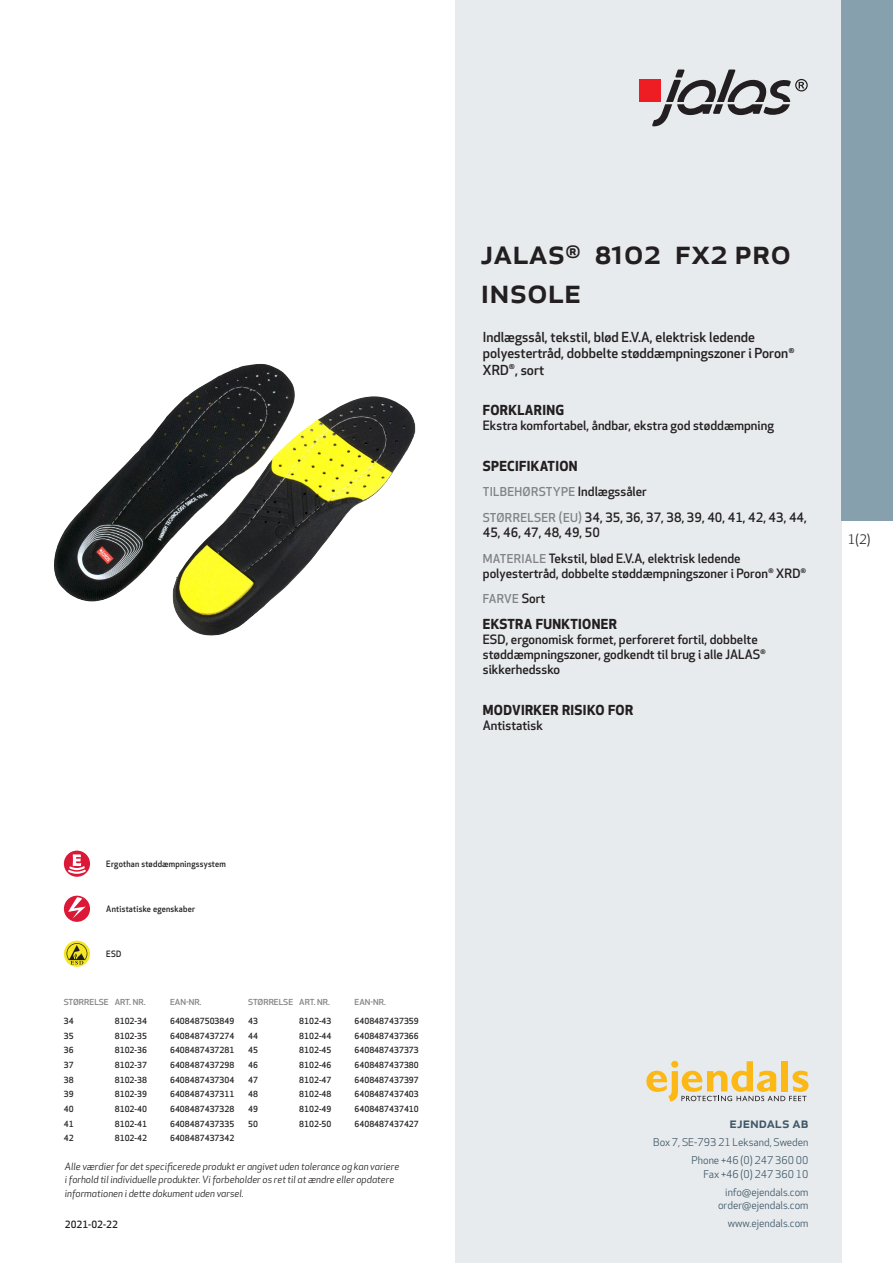
<style>
.page{position:relative;width:893px;height:1263px;background:#fff}
.page>*{position:absolute;margin:0;border:0;box-sizing:border-box;transform-origin:0 0}
.prodname{font:500 34.5px/39px "Apex New";color:#231f20}
.t1{font:500 15px "Apex New";color:#405968}
.Funktion_body{font:500 13.5px/16.5px "Apex New";color:#231f20}
.Funktion_body-2{font:700 13.5px "Apex New";letter-spacing:.025em;color:#231f20}
.t2{font:12.75px "Apex New";color:#231f20}
.Funktion_body-3{font:500 12.6px/15px "Apex New";color:#231f20}
.Funktion_body-4{font:500 12px "Apex New";letter-spacing:.025em;color:#808285}
.t3{font:10.5px/18px "Apex New";color:#405968;text-align:right}
.t4{font:italic 9.75px/13.5px "Apex New";color:#231f20}
.t5{font:500 9.75px "Apex New";color:#231f20}
.Funktion_body-5{font:500 8.55px "Apex New";letter-spacing:.025em;color:#231f20;scale:.95 1}
.ArticleTable_body{font:500 8.25px "Apex New";color:#231f20}
.ArticeTable_header{font:500 8.1px "Apex New";letter-spacing:-.015em;color:#808285;scale:1.06 1}
.s1{font-size:12.6px;color:#231f20}
.s2{font-size:12px;color:#808285}
</style>
<div class="page">
<div style="left:455px;top:0;width:387px;height:1263px;background:#e8ebee"></div>
<svg style="left:646px;top:1061px;width:162px;height:40px"></svg>
<div style="left:842px;top:0;width:51px;height:520px;background:#87a0ae"></div>
<img style="left:54px;top:364px;width:362px;height:272px">
<div style="left:639px;top:80px;width:22px;height:22px;background:#ee1d23"></div>
<svg style="left:652px;top:70px;width:156px;height:56px"></svg>
<div style="left:64px;top:896px;width:26px;height:26px;background:#db1836;border-radius:50%"></div>
<svg style="left:68px;top:897px;width:18px;height:22px"></svg>
<svg style="left:64px;top:941px;width:26px;height:26px"></svg>
<svg style="left:67px;top:943px;width:20px;height:21px"></svg>
<div style="left:64px;top:851px;width:26px;height:26px;background:#db1836;border-radius:50%"></div>
<svg style="left:66px;top:854px;width:22px;height:21px"></svg>
<p class="Funktion_body-5" style="left:106px;top:858px;width:128px">Ergothan støddæmpningssystem</p>
<p class="Funktion_body-5" style="left:106px;top:903px;width:95px">Antistatiske egenskaber</p>
<p class="Funktion_body-5" style="left:106px;top:948px;width:17px">ESD</p>
<p class="ArticeTable_header" style="left:64px;top:996px;width:44px">STØRRELSE</p>
<p class="ArticeTable_header" style="left:115px;top:996px;width:31px">ART. NR.</p>
<p class="ArticeTable_header" style="left:170px;top:996px;width:31px">EAN-NR.</p>
<p class="ArticleTable_body" style="left:64px;top:1015px;width:11px">34</p>
<p class="ArticleTable_body" style="left:115px;top:1015px;width:34px">8102-34</p>
<p class="ArticleTable_body" style="left:170px;top:1015px;width:66px">6408487503849</p>
<p class="ArticleTable_body" style="left:64px;top:1030px;width:11px">35</p>
<p class="ArticleTable_body" style="left:115px;top:1030px;width:34px">8102-35</p>
<p class="ArticleTable_body" style="left:170px;top:1030px;width:66px">6408487437274</p>
<p class="ArticleTable_body" style="left:64px;top:1045px;width:11px">36</p>
<p class="ArticleTable_body" style="left:115px;top:1045px;width:34px">8102-36</p>
<p class="ArticleTable_body" style="left:170px;top:1045px;width:66px">6408487437281</p>
<p class="ArticleTable_body" style="left:64px;top:1059px;width:11px">37</p>
<p class="ArticleTable_body" style="left:115px;top:1059px;width:34px">8102-37</p>
<p class="ArticleTable_body" style="left:170px;top:1059px;width:66px">6408487437298</p>
<p class="ArticleTable_body" style="left:64px;top:1074px;width:11px">38</p>
<p class="ArticleTable_body" style="left:115px;top:1074px;width:34px">8102-38</p>
<p class="ArticleTable_body" style="left:170px;top:1074px;width:66px">6408487437304</p>
<p class="ArticleTable_body" style="left:64px;top:1089px;width:11px">39</p>
<p class="ArticleTable_body" style="left:115px;top:1089px;width:34px">8102-39</p>
<p class="ArticleTable_body" style="left:170px;top:1089px;width:66px">6408487437311</p>
<p class="ArticleTable_body" style="left:64px;top:1103px;width:11px">40</p>
<p class="ArticleTable_body" style="left:115px;top:1103px;width:34px">8102-40</p>
<p class="ArticleTable_body" style="left:170px;top:1103px;width:66px">6408487437328</p>
<p class="ArticleTable_body" style="left:64px;top:1118px;width:11px">41</p>
<p class="ArticleTable_body" style="left:115px;top:1118px;width:34px">8102-41</p>
<p class="ArticleTable_body" style="left:170px;top:1118px;width:66px">6408487437335</p>
<p class="ArticleTable_body" style="left:64px;top:1133px;width:11px">42</p>
<p class="ArticleTable_body" style="left:115px;top:1133px;width:34px">8102-42</p>
<p class="ArticleTable_body" style="left:170px;top:1133px;width:66px">6408487437342</p>
<p class="ArticeTable_header" style="left:248px;top:996px;width:44px">STØRRELSE</p>
<p class="ArticeTable_header" style="left:299px;top:996px;width:31px">ART. NR.</p>
<p class="ArticeTable_header" style="left:354px;top:996px;width:31px">EAN-NR.</p>
<p class="ArticleTable_body" style="left:248px;top:1015px;width:11px">43</p>
<p class="ArticleTable_body" style="left:299px;top:1015px;width:34px">8102-43</p>
<p class="ArticleTable_body" style="left:354px;top:1015px;width:66px">6408487437359</p>
<p class="ArticleTable_body" style="left:248px;top:1030px;width:11px">44</p>
<p class="ArticleTable_body" style="left:299px;top:1030px;width:34px">8102-44</p>
<p class="ArticleTable_body" style="left:354px;top:1030px;width:66px">6408487437366</p>
<p class="ArticleTable_body" style="left:248px;top:1045px;width:11px">45</p>
<p class="ArticleTable_body" style="left:299px;top:1045px;width:34px">8102-45</p>
<p class="ArticleTable_body" style="left:354px;top:1045px;width:66px">6408487437373</p>
<p class="ArticleTable_body" style="left:248px;top:1059px;width:11px">46</p>
<p class="ArticleTable_body" style="left:299px;top:1059px;width:34px">8102-46</p>
<p class="ArticleTable_body" style="left:354px;top:1059px;width:66px">6408487437380</p>
<p class="ArticleTable_body" style="left:248px;top:1074px;width:11px">47</p>
<p class="ArticleTable_body" style="left:299px;top:1074px;width:34px">8102-47</p>
<p class="ArticleTable_body" style="left:354px;top:1074px;width:66px">6408487437397</p>
<p class="ArticleTable_body" style="left:248px;top:1089px;width:11px">48</p>
<p class="ArticleTable_body" style="left:299px;top:1089px;width:34px">8102-48</p>
<p class="ArticleTable_body" style="left:354px;top:1089px;width:66px">6408487437403</p>
<p class="ArticleTable_body" style="left:248px;top:1103px;width:11px">49</p>
<p class="ArticleTable_body" style="left:299px;top:1103px;width:34px">8102-49</p>
<p class="ArticleTable_body" style="left:354px;top:1103px;width:66px">6408487437410</p>
<p class="ArticleTable_body" style="left:248px;top:1118px;width:11px">50</p>
<p class="ArticleTable_body" style="left:299px;top:1118px;width:34px">8102-50</p>
<p class="ArticleTable_body" style="left:354px;top:1118px;width:66px">6408487437427</p>
<p class="t4" style="left:65px;top:1159px;width:336px">Alle værdier for det specificerede produkt er angivet uden tolerance og kan variere i forhold til individuelle produkter. Vi forbeholder os ret til at ændre eller opdatere informationen i dette dokument uden varsel.</p>
<p class="t5" style="left:65px;top:1218px;width:54px">2021-02-22</p>
<p class="prodname" style="left:480px;top:231px;width:312px">JALAS<sup>®</sup> 8102 FX2 PRO<br>INSOLE</p>
<p class="Funktion_body" style="left:483px;top:328px;width:313px">Indlægssål, tekstil, blød E.V.A, elektrisk ledende polyestertråd, dobbelte støddæmpningszoner i Poron<sup>®<br></sup>XRD<sup>®</sup>, sort</p>
<p class="Funktion_body-2" style="left:483px;top:400px;width:83px">FORKLARING</p>
<p class="Funktion_body-3" style="left:483px;top:418px;width:293px">Ekstra komfortabel, åndbar, ekstra god støddæmpning</p>
<p class="Funktion_body-2" style="left:483px;top:456px;width:96px">SPECIFIKATION</p>
<p class="Funktion_body-4" style="left:483px;top:484px;width:166px">TILBEHØRSTYPE <span class="s1">Indlægssåler</span></p>
<p class="Funktion_body-3" style="left:483px;top:510px;width:326px"><span class="s2">STØRRELSER (EU)</span> 34, 35, 36, 37, 38, 39, 40, 41, 42, 43, 44,<br>45, 46, 47, 48, 49, 50</p>
<p class="Funktion_body-3" style="left:483px;top:550px;width:325px"><span class="s2">MATERIALE</span> Tekstil, blød E.V.A, elektrisk ledende polyestertråd, dobbelte støddæmpningszoner i Poron<sup>®</sup> XRD<sup>®</sup></p>
<p class="Funktion_body-4" style="left:483px;top:591px;width:64px">FARVE <span class="s1">Sort</span></p>
<p class="Funktion_body-2" style="left:483px;top:614px;width:136px">EKSTRA FUNKTIONER</p>
<p class="Funktion_body-3" style="left:483px;top:632px;width:285px">ESD, ergonomisk formet, perforeret fortil, dobbelte støddæmpningszoner, godkendt til brug i alle JALAS<sup>® </sup>sikkerhedssko</p>
<p class="Funktion_body-2" style="left:483px;top:700px;width:152px">MODVIRKER RISIKO FOR</p>
<p class="Funktion_body-3" style="left:483px;top:717px;width:62px">Antistatisk</p>
<h3 class="t2" style="left:848px;top:531px;width:24px">1(2)</h3>
<h2 class="t1" style="left:729px;top:1113px;width:80px">ejendals ab</h2>
<p class="t3" style="left:653px;top:1133px;width:157px">Box 7, SE-793 21 Leksand, Sweden<br>Phone +46 (0) 247 360 00</p>
<p class="t3" style="left:703px;top:1165px;width:107px">Fax +46 (0) 247 360 10 info@ejendals.com</p>
<p class="t3" style="left:718px;top:1196px;width:92px">order@ejendals.com</p>
<p class="t3" style="left:728px;top:1215px;width:82px">www.ejendals.com</p>
</div>
